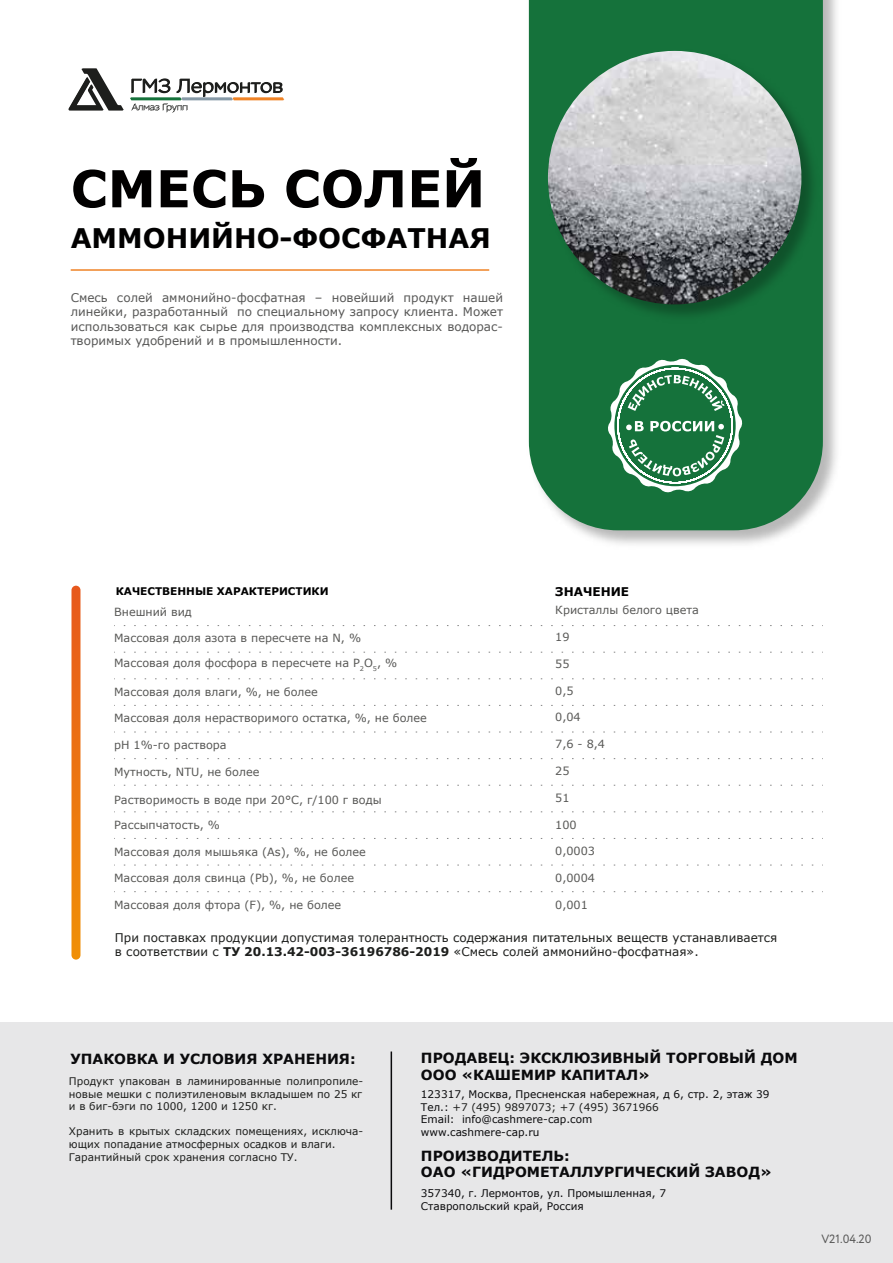
<style>
.page{position:relative;width:893px;height:1263px;background:#fff}
.page>*{position:absolute;margin:0;border:0;box-sizing:border-box;transform-origin:0 0}
.t1{font:700 51px "Verdana";color:#010000}
.t2{font:700 27px "Verdana";color:#010000}
.t3{font:700 13.95px/16.8px "Verdana";color:#0a0a0c}
.t4{font:12px/14.4px "Verdana";color:#575756;text-align:justify}
.t5{font:12px/14.4px "Verdana";color:#1d1e1c}
.t6{font:12px "Circe";color:#575756}
.t7{font:700 12px "Verdana";color:#010000}
.t8{font:11.25px "Verdana";color:#585856}
.t9{font:10.5px/12.6px "Verdana";color:#1d1e1c;text-align:justify}
.t10{font:10.5px/12.6px "Verdana";color:#0a0a0c}
.t11{font:700 10.5px "Verdana";color:#010000}
.s1{font-weight:700}
.s2{color:#1d1e1c}
</style>
<div class="page">
<svg style="left:529px;top:0;width:294px;height:530px;fill:#15723b"></svg>
<svg style="left:607px;top:358px;width:136px;height:135px"></svg>
<img style="left:489px;top:6px;width:350px;height:350px">
<img style="left:548px;top:51px;width:253px;height:253px;border-radius:127px">
<svg style="left:71px;top:586px;width:9px;height:374px"></svg>
<svg style="left:124px;top:625px;width:699px;height:1px"></svg>
<svg style="left:124px;top:652px;width:699px;height:1px"></svg>
<svg style="left:124px;top:678px;width:699px;height:1px"></svg>
<svg style="left:124px;top:705px;width:699px;height:1px"></svg>
<svg style="left:124px;top:811px;width:699px;height:1px"></svg>
<svg style="left:124px;top:838px;width:699px;height:1px"></svg>
<svg style="left:124px;top:732px;width:699px;height:1px"></svg>
<svg style="left:124px;top:865px;width:699px;height:1px"></svg>
<svg style="left:124px;top:891px;width:699px;height:1px"></svg>
<svg style="left:124px;top:758px;width:699px;height:1px"></svg>
<svg style="left:124px;top:785px;width:699px;height:1px"></svg>
<svg style="left:68px;top:68px;width:56px;height:43px"></svg>
<svg style="left:130px;top:78px;width:154px;height:34px"></svg>
<hr style="left:71px;top:269px;width:418px;height:2px;background:#ef8326">
<div style="left:0;top:1022px;width:893px;height:241px;background:#e7e7e8"></div>
<hr style="left:391px;top:1051px;width:1px;height:159px;background:#0a0a0c">
<h1 class="t1" style="left:71px;top:153px;width:416px">СМЕСЬ СОЛЕЙ</h1>
<h2 class="t2" style="left:71px;top:219px;width:422px">АММОНИЙНО-ФОСФАТНАЯ</h2>
<p class="t4" style="left:71px;top:290px;width:434px">Смесь солей аммонийно-фосфатная – новейший продукт нашей линейки, разработанный по специальному запросу клиента. Может использоваться как сырье для производства комплексных водорас&shy;творимых удобрений и в промышленности.</p>
<p class="t11" style="left:116px;top:583px;width:214px">КАЧЕСТВЕННЫЕ ХАРАКТЕРИСТИКИ</p>
<p class="t8" style="left:114px;top:604px;width:79px">Внешний вид</p>
<p class="t8" style="left:114px;top:630px;width:248px">Массовая доля азота в пересчете на N, %</p>
<p class="t8" style="left:114px;top:655px;width:285px">Массовая доля фосфора в пересчете на P<sub>2</sub>O<sub>5</sub>, %</p>
<p class="t7" style="left:555px;top:583px;width:75px">ЗНАЧЕНИЕ</p>
<p class="t8" style="left:555px;top:629px;width:16px">19</p>
<p class="t8" style="left:555px;top:656px;width:16px">55</p>
<p class="t8" style="left:555px;top:602px;width:145px">Кристаллы белого цвета</p>
<p class="t8" style="left:114px;top:684px;width:205px">Массовая доля влаги, %, не более</p>
<p class="t8" style="left:555px;top:683px;width:20px">0,5</p>
<p class="t8" style="left:114px;top:710px;width:314px">Массовая доля нерастворимого остатка, %, не более</p>
<p class="t8" style="left:555px;top:710px;width:27px">0,04</p>
<p class="t8" style="left:114px;top:737px;width:114px">pH 1%-го раствора</p>
<p class="t8" style="left:114px;top:764px;width:147px">Мутность, NTU, не более</p>
<p class="t8" style="left:114px;top:792px;width:269px">Растворимость в воде при 20°С, г/100 г воды</p>
<p class="t8" style="left:114px;top:817px;width:107px">Рассыпчатость, %</p>
<p class="t8" style="left:555px;top:736px;width:51px">7,6 - 8,4</p>
<p class="t8" style="left:555px;top:763px;width:16px">25</p>
<p class="t8" style="left:555px;top:790px;width:16px">51</p>
<p class="t8" style="left:555px;top:817px;width:23px">100</p>
<p class="t8" style="left:114px;top:844px;width:253px">Массовая доля мышьяка (As), %, не более</p>
<p class="t8" style="left:555px;top:843px;width:41px">0,0003</p>
<p class="t8" style="left:114px;top:870px;width:241px">Массовая доля свинца (Pb), %, не более</p>
<p class="t8" style="left:555px;top:870px;width:41px">0,0004</p>
<p class="t8" style="left:114px;top:897px;width:229px">Массовая доля фтора (F), %, не более</p>
<p class="t8" style="left:555px;top:897px;width:34px">0,001</p>
<p class="t5" style="left:115px;top:930px;width:664px">При поставках продукции допустимая толерантность содержания питательных веществ устанавливается в соответствии с <span class="s1">ТУ 20.13.42-003-36196786-2019</span> «Смесь солей аммонийно-фосфатная».</p>
<p class="t3" style="left:71px;top:1050px;width:287px">УПАКОВКА И УСЛОВИЯ ХРАНЕНИЯ:</p>
<p class="t9" style="left:69px;top:1075px;width:296px">Продукт упакован в ламинированные полипропиле&shy;новые мешки с полиэтиленовым вкладышем по 25 кг и в биг-бэги по 1000, 1200 и 1250 кг.</p>
<p class="t9" style="left:69px;top:1125px;width:296px;text-align:left">Хранить в крытых складских помещениях, исключа&shy;ющих попадание атмосферных осадков и влаги.<br>Гарантийный срок хранения согласно ТУ.</p>
<p class="t3" style="left:421px;top:1049px;width:378px">ПРОДАВЕЦ: ЭКСКЛЮЗИВНЫЙ ТОРГОВЫЙ ДОМ<br>ООО «КАШЕМИР КАПИТАЛ»</p>
<p class="t10" style="left:421px;top:1088px;width:350px">123317, Москва, Пресненская набережная, д 6, стр. 2, этаж 39<br>Тел.: <span class="s2">+7 (495) 9897073; +7 (495) 3671966<br></span>Еmail: info@cashmere-сар.соm<br>www.cashmere-сар.ru</p>
<p class="t3" style="left:421px;top:1147px;width:352px">ПРОИЗВОДИТЕЛЬ:<br>ОАО «ГИДРОМЕТАЛЛУРГИЧЕСКИЙ ЗАВОД»</p>
<p class="t10" style="left:421px;top:1187px;width:247px">357340, г. Лермонтов, ул. Промышленная, 7<br>Ставропольский край, Россия</p>
<p class="t6" style="left:821px;top:1230px;width:52px">V21.04.20</p>
</div>
